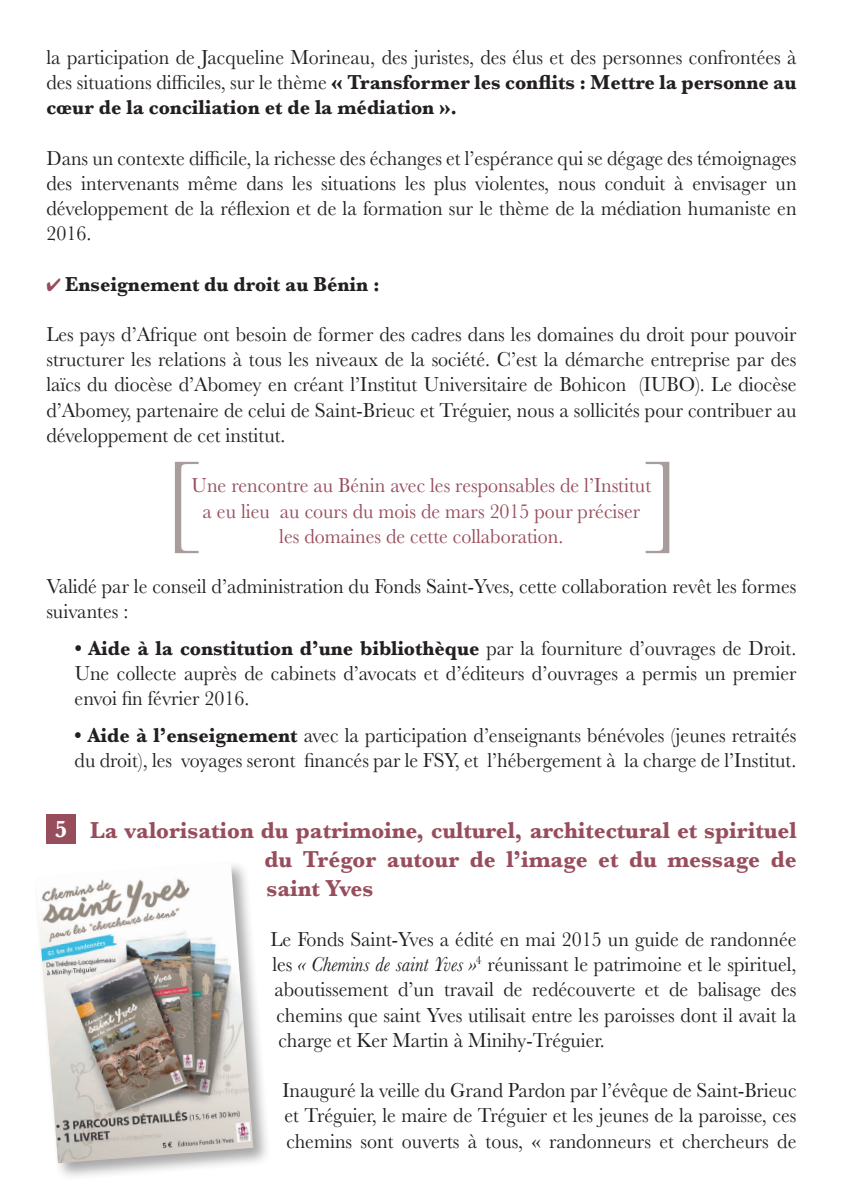
<style>
.page{position:relative;width:842px;height:1191px;background:#fff}
.page>*{position:absolute;margin:0;border:0;box-sizing:border-box;transform-origin:0 0}
.t1{font:102px "Baskerville";color:#a79e9c}
.t2{font:700 24px/28.8px "Baskerville";color:#984d5c;text-align:justify;scale:.95 1}
.t3{font:21px/25.2px "Baskerville";color:#231f20;text-align:justify;scale:.95 1}
.t4{font:21px/25.2px "Baskerville";color:#984d5c;text-align:center;scale:.95 1}
.t5{font:700 21px "Baskerville";color:#231f20;scale:.95 1}
.s1{font-weight:700}
.s2{color:#984d5c}
.s3{color:#fff}
.s4{font-style:italic}
</style>
<div class="page">
<div style="left:46px;top:814px;width:30px;height:30px;background:#984d5c"></div>
<div style="left:33px;top:859px;width:239px;height:322px;background:#231f20;opacity:.4"></div>
<img style="left:36px;top:862px;width:217px;height:301px">
<p class="t3" style="left:46px;top:45px;width:791px">la participation de Jacqueline Morineau, des juristes, des élus et des personnes confrontées à des situations difficiles, sur le thème <span class="s1">« Transformer les conflits : Mettre la personne au cœur de la conciliation et de la médiation ».</span></p>
<p class="t3" style="left:47px;top:145px;width:791px">Dans un contexte difficile, la richesse des échanges et l’espérance qui se dégage des témoignages des intervenants même dans les situations les plus violentes, nous conduit à envisager un développement de la réflexion et de la formation sur le thème de la médiation humaniste en 2016.</p>
<p class="t5" style="left:46px;top:269px;width:352px"><span class="s2">✔</span> Enseignement du droit au Bénin :</p>
<p class="t3" style="left:46px;top:322px;width:791px">Les pays d’Afrique ont besoin de former des cadres dans les domaines du droit pour pouvoir structurer les relations à tous les niveaux de la société. C’est la démarche entreprise par des laïcs du diocèse d’Abomey en créant l’Institut Universitaire de Bohicon (IUBO). Le diocèse d’Abomey, partenaire de celui de Saint-Brieuc et Tréguier, nous a sollicités pour contribuer au développement de cet institut.</p>
<p class="t4" style="left:192px;top:473px;width:485px">Une rencontre au Bénin avec les responsables de l’Institut a eu lieu au cours du mois de mars 2015 pour préciser les domaines de cette collaboration.</p>
<p class="t3" style="left:46px;top:574px;width:791px">Validé par le conseil d’administration du Fonds Saint-Yves, cette collaboration revêt les formes suivantes :</p>
<p class="t3" style="left:75px;top:636px;width:761px"><span class="s1">• Aide à la constitution d’une bibliothèque</span> par la fourniture d’ouvrages de Droit.<br>Une collecte auprès de cabinets d’avocats et d’éditeurs d’ouvrages a permis un premier envoi fin février 2016.</p>
<p class="t3" style="left:75px;top:723px;width:761px"><span class="s1">• Aide à l’enseignement</span> avec la participation d’enseignants bénévoles (jeunes retraités du droit), les voyages seront financés par le FSY, et l’hébergement à la charge de l’Institut.</p>
<h1 class="t1" style="left:162px;top:431px;width:37px">[</h1>
<p class="t2" style="left:264px;top:816px;width:561px;text-indent:-209px"><span class="s3">5</span> La valorisation du patrimoine, culturel, architectural et spirituel du Trégor autour de l’image et du message de saint Yves</p>
<p class="t3" style="left:270px;top:927px;width:555px">Le Fonds Saint-Yves a édité en mai 2015 un guide de randonnée les <span class="s4">« Chemins de saint Yves »</span><sup>4</sup> réunissant le patrimoine et le spirituel, aboutissement d’un travail de redécouverte et de balisage des chemins que saint Yves utilisait entre les paroisses dont il avait la charge et Ker Martin à Minihy-Tréguier.</p>
<p class="t3" style="left:283px;top:1078px;width:542px">Inauguré la veille du Grand Pardon par l’évêque de Saint-Brieuc et Tréguier, le maire de Tréguier et les jeunes de la paroisse, ces chemins sont ouverts à tous, « randonneurs et chercheurs de</p>
</div>
